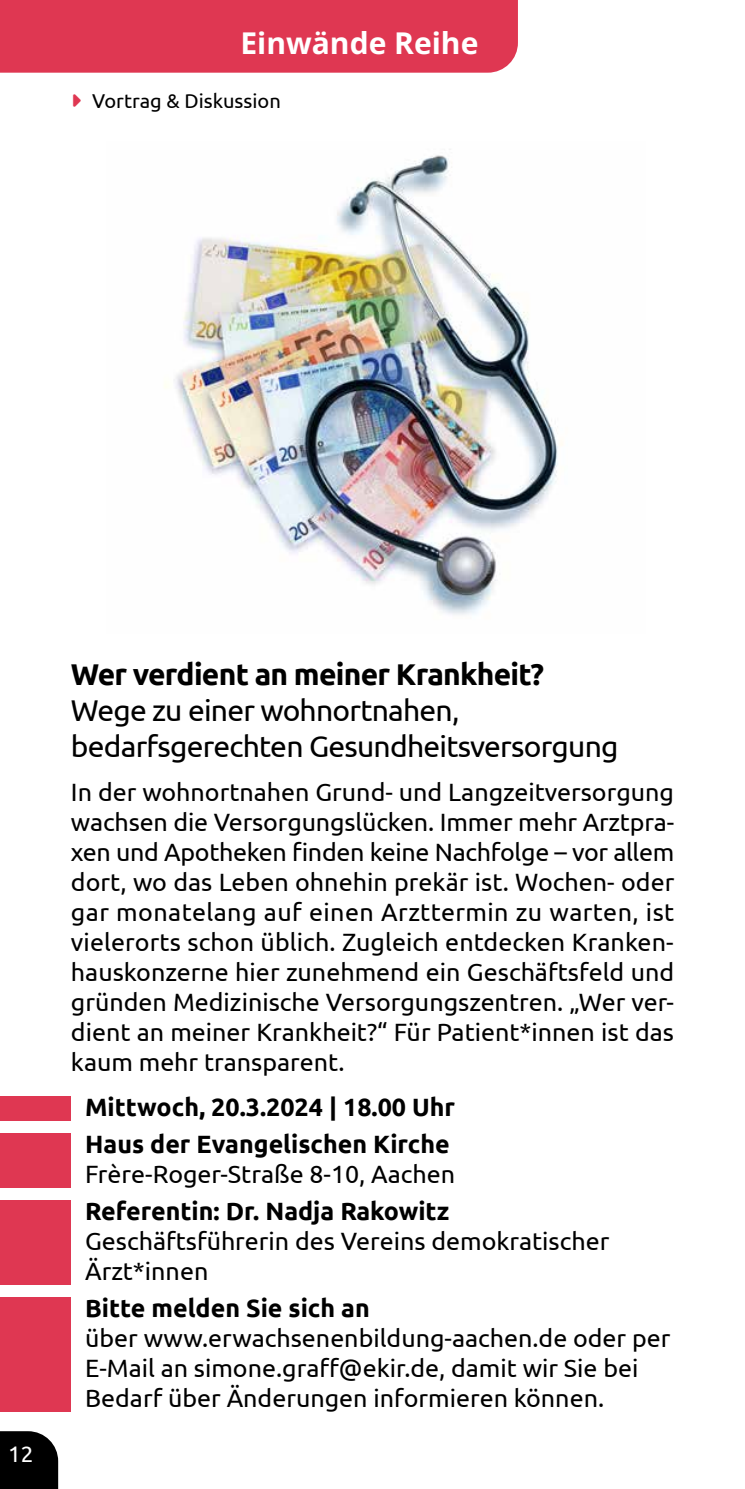
<style>
.page{position:relative;width:745px;height:1489px;background:#fff}
.page>*{position:absolute;margin:0;border:0;box-sizing:border-box;transform-origin:0 0}
.t1{font:30px/36px "Ubuntu";letter-spacing:-.025em;color:#000}
.t2{font:700 30px "Ubuntu";letter-spacing:-.025em;color:#000}
.t3{font:700 30px "Open Sans";color:#fff}
.t4{font:25px/30px "Ubuntu";color:#000}
.t5{font:700 25px/37px "Ubuntu";color:#000}
.t6{font:22.5px "Ubuntu";color:#fff}
.t7{font:20px "Ubuntu";color:#000}
</style>
<div class="page">
<div style="left:0;top:0;width:517px;height:73px;background:#df3752"></div>
<svg style="left:0;top:1431px;width:58px;height:57px;background:#0f0f0f"></svg>
<div style="left:0;top:1096px;width:71px;height:24px;background:#df3752"></div>
<div style="left:0;top:1133px;width:71px;height:54px;background:#df3752"></div>
<div style="left:0;top:1200px;width:71px;height:84px;background:#df3752"></div>
<div style="left:0;top:1297px;width:71px;height:114px;background:#df3752"></div>
<img style="left:164px;top:155px;width:399px;height:460px">
<p class="t3" style="left:240px;top:23px;width:239px">Einwände Reihe</p>
<p class="t7" style="left:92px;top:88px;width:190px">Vortrag &amp; Diskussion</p>
<p class="t6" style="left:8px;top:1439px;width:27px">12</p>
<p class="t2" style="left:71px;top:656px;width:474px">Wer verdient an meiner Krankheit?</p>
<p class="t1" style="left:71px;top:691px;width:548px">Wege zu einer wohnortnahen, bedarfsgerechten Gesundheitsversorgung</p>
<p class="t4" style="left:71px;top:776px;width:604px;text-align:justify">In der wohnortnahen Grund- und Langzeitversorgung wachsen die Versorgungslücken. Immer mehr Arztpra&shy;xen und Apotheken finden keine Nachfolge – vor allem dort, wo das Leben ohnehin prekär ist. Wochen- oder gar monatelang auf einen Arzttermin zu warten, ist vielerorts schon üblich. Zugleich entdecken Kranken&shy;hauskonzerne hier zunehmend ein Geschäftsfeld und gründen Medizinische Versorgungszentren. „Wer ver&shy;dient an meiner Krankheit?“ Für Patient*innen ist das kaum mehr transparent.</p>
<p class="t5" style="left:85px;top:1087px;width:371px">Mittwoch, 20.3.2024 | 18.00 Uhr<br>Haus der Evangelischen Kirche</p>
<p class="t4" style="left:85px;top:1157px;width:371px">Frère-Roger-Straße 8-10, Aachen</p>
<p class="t5" style="left:85px;top:1191px;width:365px">Referentin: Dr. Nadja Rakowitz</p>
<p class="t4" style="left:85px;top:1225px;width:525px">Geschäftsführerin des Vereins demokratischer<br>Ärzt*innen</p>
<p class="t5" style="left:85px;top:1289px;width:286px">Bitte melden Sie sich an</p>
<p class="t4" style="left:85px;top:1322px;width:586px">über www.erwachsenenbildung-aachen.de oder per<br>E-Mail an simone.graff@ekir.de, damit wir Sie bei<br>Bedarf über Änderungen informieren können.</p>
</div>
